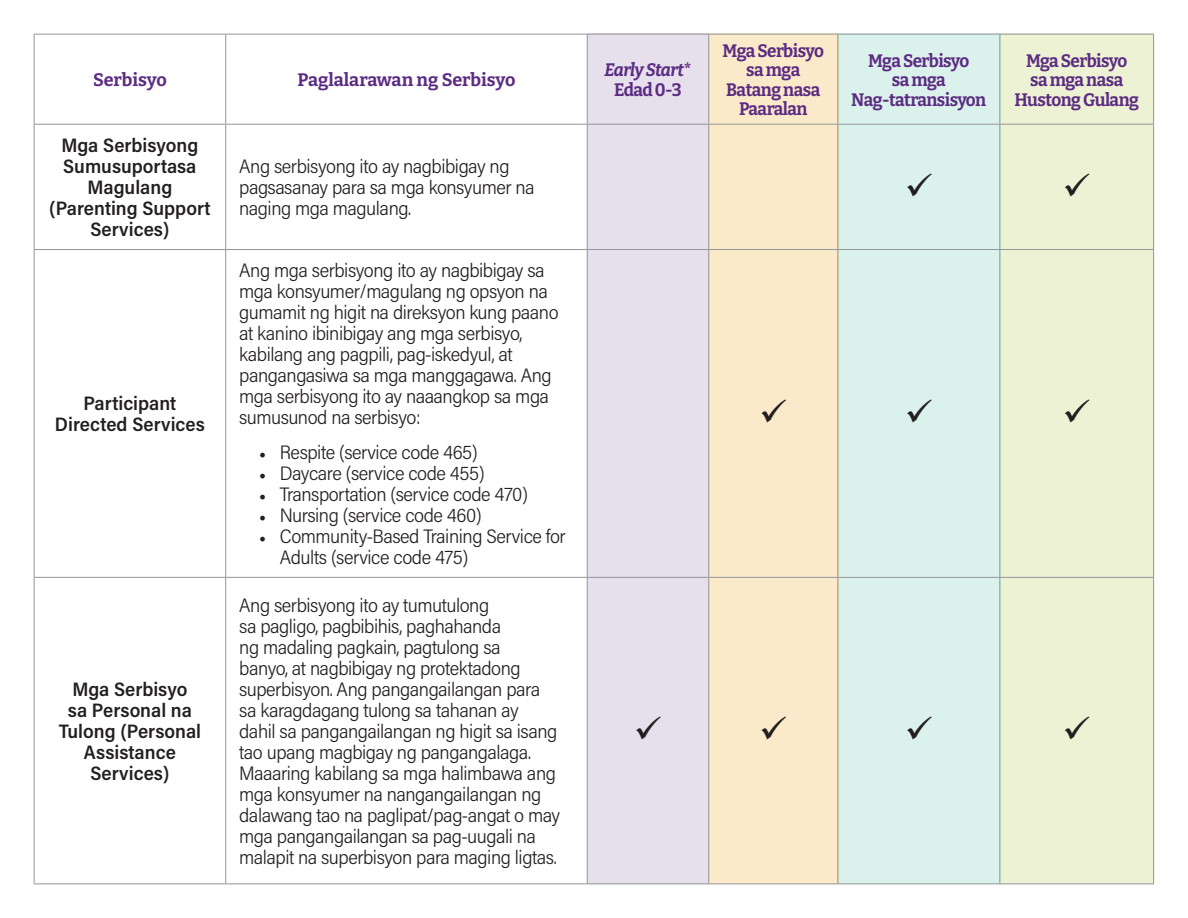
<style>
.page{position:relative;width:1188px;height:918px;background:#fff}
.page>*{position:absolute;margin:0;border:0;box-sizing:border-box;transform-origin:0 0}
.t1{font:300 19.5px/21px "Acumin Pro Semi Cond";letter-spacing:-.025em;color:#231f20}
.t2{font:600 19.5px/21px "Acumin Pro Semi Cond";color:#231f20;text-align:center}
.t3{font:700 18px/19.5px "Bitter";letter-spacing:-.03em;color:#5c2c82;text-align:center;scale:.95 1}
.t4{font:700 18px "Bitter";letter-spacing:-.005em;color:#5c2c82}
.t5{font:italic 700 18px/19.5px "Bitter";letter-spacing:-.04em;color:#5c2c82;text-align:center;scale:.95 1}
.s1{font-style:normal}
.s2{font-family:"Minion Pro";font-weight:400;font-size:18px}
</style>
<div class="page">
<div style="left:709px;top:34px;width:129px;height:850px;background:#fbeaca"></div>
<div style="left:587px;top:34px;width:122px;height:850px;background:#e6dfec"></div>
<div style="left:1001px;top:34px;width:153px;height:850px;background:#eef2d4"></div>
<div style="left:838px;top:34px;width:163px;height:850px;background:#dbf1ec"></div>
<hr style="left:34px;top:34px;width:192px;height:1px;background:#939598">
<hr style="left:34px;top:34px;width:1px;height:90px;background:#939598">
<hr style="left:226px;top:34px;width:361px;height:1px;background:#939598">
<hr style="left:225px;top:34px;width:1px;height:90px;background:#939598">
<hr style="left:587px;top:34px;width:122px;height:1px;background:#939598">
<hr style="left:587px;top:34px;width:1px;height:90px;background:#939598">
<hr style="left:709px;top:34px;width:129px;height:1px;background:#939598">
<hr style="left:708px;top:34px;width:1px;height:90px;background:#939598">
<hr style="left:838px;top:34px;width:162px;height:1px;background:#939598">
<hr style="left:837px;top:34px;width:1px;height:90px;background:#939598">
<hr style="left:1000px;top:34px;width:154px;height:1px;background:#939598">
<hr style="left:999px;top:34px;width:1px;height:90px;background:#939598">
<hr style="left:1153px;top:34px;width:1px;height:90px;background:#939598">
<hr style="left:34px;top:124px;width:192px;height:1px;background:#939598">
<hr style="left:34px;top:125px;width:1px;height:124px;background:#939598">
<hr style="left:226px;top:124px;width:361px;height:1px;background:#939598">
<hr style="left:225px;top:125px;width:1px;height:124px;background:#939598">
<hr style="left:587px;top:124px;width:122px;height:1px;background:#939598">
<hr style="left:587px;top:125px;width:1px;height:124px;background:#939598">
<hr style="left:709px;top:124px;width:129px;height:1px;background:#939598">
<hr style="left:708px;top:125px;width:1px;height:124px;background:#939598">
<hr style="left:838px;top:124px;width:162px;height:1px;background:#939598">
<hr style="left:837px;top:125px;width:1px;height:124px;background:#939598">
<hr style="left:1000px;top:124px;width:154px;height:1px;background:#939598">
<hr style="left:999px;top:125px;width:1px;height:124px;background:#939598">
<hr style="left:1153px;top:125px;width:1px;height:124px;background:#939598">
<hr style="left:34px;top:249px;width:192px;height:1px;background:#939598">
<hr style="left:34px;top:250px;width:1px;height:327px;background:#939598">
<hr style="left:226px;top:249px;width:361px;height:1px;background:#939598">
<hr style="left:225px;top:250px;width:1px;height:327px;background:#939598">
<hr style="left:587px;top:249px;width:122px;height:1px;background:#939598">
<hr style="left:587px;top:250px;width:1px;height:327px;background:#939598">
<hr style="left:709px;top:249px;width:129px;height:1px;background:#939598">
<hr style="left:708px;top:250px;width:1px;height:327px;background:#939598">
<hr style="left:838px;top:249px;width:162px;height:1px;background:#939598">
<hr style="left:837px;top:250px;width:1px;height:327px;background:#939598">
<hr style="left:1000px;top:249px;width:154px;height:1px;background:#939598">
<hr style="left:999px;top:250px;width:1px;height:327px;background:#939598">
<hr style="left:1153px;top:250px;width:1px;height:327px;background:#939598">
<hr style="left:34px;top:577px;width:192px;height:1px;background:#939598">
<hr style="left:34px;top:578px;width:1px;height:306px;background:#939598">
<hr style="left:226px;top:577px;width:361px;height:1px;background:#939598">
<hr style="left:225px;top:578px;width:1px;height:306px;background:#939598">
<hr style="left:587px;top:577px;width:122px;height:1px;background:#939598">
<hr style="left:587px;top:578px;width:1px;height:306px;background:#939598">
<hr style="left:709px;top:577px;width:129px;height:1px;background:#939598">
<hr style="left:708px;top:578px;width:1px;height:306px;background:#939598">
<hr style="left:838px;top:577px;width:162px;height:1px;background:#939598">
<hr style="left:837px;top:578px;width:1px;height:306px;background:#939598">
<hr style="left:1000px;top:577px;width:154px;height:1px;background:#939598">
<hr style="left:999px;top:578px;width:1px;height:306px;background:#939598">
<hr style="left:1153px;top:578px;width:1px;height:306px;background:#939598">
<hr style="left:34px;top:884px;width:192px;height:1px;background:#939598">
<hr style="left:226px;top:884px;width:361px;height:1px;background:#939598">
<hr style="left:587px;top:884px;width:122px;height:1px;background:#939598">
<hr style="left:709px;top:884px;width:129px;height:1px;background:#939598">
<hr style="left:838px;top:884px;width:162px;height:1px;background:#939598">
<hr style="left:1000px;top:884px;width:154px;height:1px;background:#939598">
<p class="t4" style="left:93px;top:68px;width:75px">Serbisyo</p>
<p class="t4" style="left:298px;top:68px;width:219px">Paglalarawan ng Serbisyo</p>
<p class="t5" style="left:604px;top:60px;width:93px">Early Start<span class="s1">*<br>Edad 0-3</span></p>
<p class="t2" style="left:49px;top:134px;width:163px">Mga Serbisyong<br>Sumusuportasa<br>Magulang (Parenting Support<br>Services)</p>
<p class="t2" style="left:55px;top:392px;width:151px">Participant<br>Directed Services</p>
<p class="t2" style="left:59px;top:678px;width:144px">Mga Serbisyo<br>sa Personal na<br>Tulong (Personal<br>Assistance<br>Services)</p>
<p class="t1" style="left:239px;top:155px;width:297px">Ang serbisyong ito ay nagbibigay ng pagsasanay para sa mga konsyumer na naging mga magulang.</p>
<p class="t1" style="left:239px;top:259px;width:321px">Ang mga serbisyong ito ay nagbibigay sa mga konsyumer/magulang ng opsyon na gumamit ng higit na direksyon kung paano at kanino ibinibigay ang mga serbisyo, kabilang ang pagpili, pag-iskedyul, at pangangasiwa sa mga manggagawa. Ang mga serbisyong ito ay naaangkop sa mga sumusunod na serbisyo:</p>
<p class="t1" style="left:259px;top:441px;width:220px"><span class="s2">•</span> Respite (service code 465)</p>
<p class="t1" style="left:259px;top:462px;width:227px"><span class="s2">•</span> Daycare (service code 455)</p>
<p class="t1" style="left:259px;top:483px;width:270px"><span class="s2">•</span> Transportation (service code 470)</p>
<p class="t1" style="left:259px;top:504px;width:224px"><span class="s2">•</span> Nursing (service code 460)</p>
<p class="t1" style="left:280px;top:525px;width:288px;text-indent:-21px"><span class="s2">•</span> Community-Based Training Service for<br>Adults (service code 475)</p>
<p class="t1" style="left:239px;top:594px;width:322px">Ang serbisyong ito ay tumutulong<br>sa pagligo, pagbibihis, paghahanda<br>ng madaling pagkain, pagtulong sa<br>banyo, at nagbibigay ng protektadong superbisyon. Ang pangangailangan para sa karagdagang tulong sa tahanan ay<br>dahil sa pangangailangan ng higit sa isang tao upang magbigay ng pangangalaga.<br>Maaaring kabilang sa mga halimbawa ang mga konsyumer na nangangailangan ng dalawang tao na paglipat/pag-angat o may mga pangangailangan sa pag-uugali na malapit na superbisyon para maging ligtas.</p>
<p class="t3" style="left:723px;top:40px;width:108px">Mga Serbisyo sa mga<br>Batang nasa<br>Paaralan</p>
<p class="t3" style="left:851px;top:50px;width:144px">Mga Serbisyo<br>sa mga<br>Nag-tatransisyon</p>
<p class="t3" style="left:1014px;top:50px;width:133px">Mga Serbisyo<br>sa mga nasa<br>Hustong Gulang</p>
</div>
